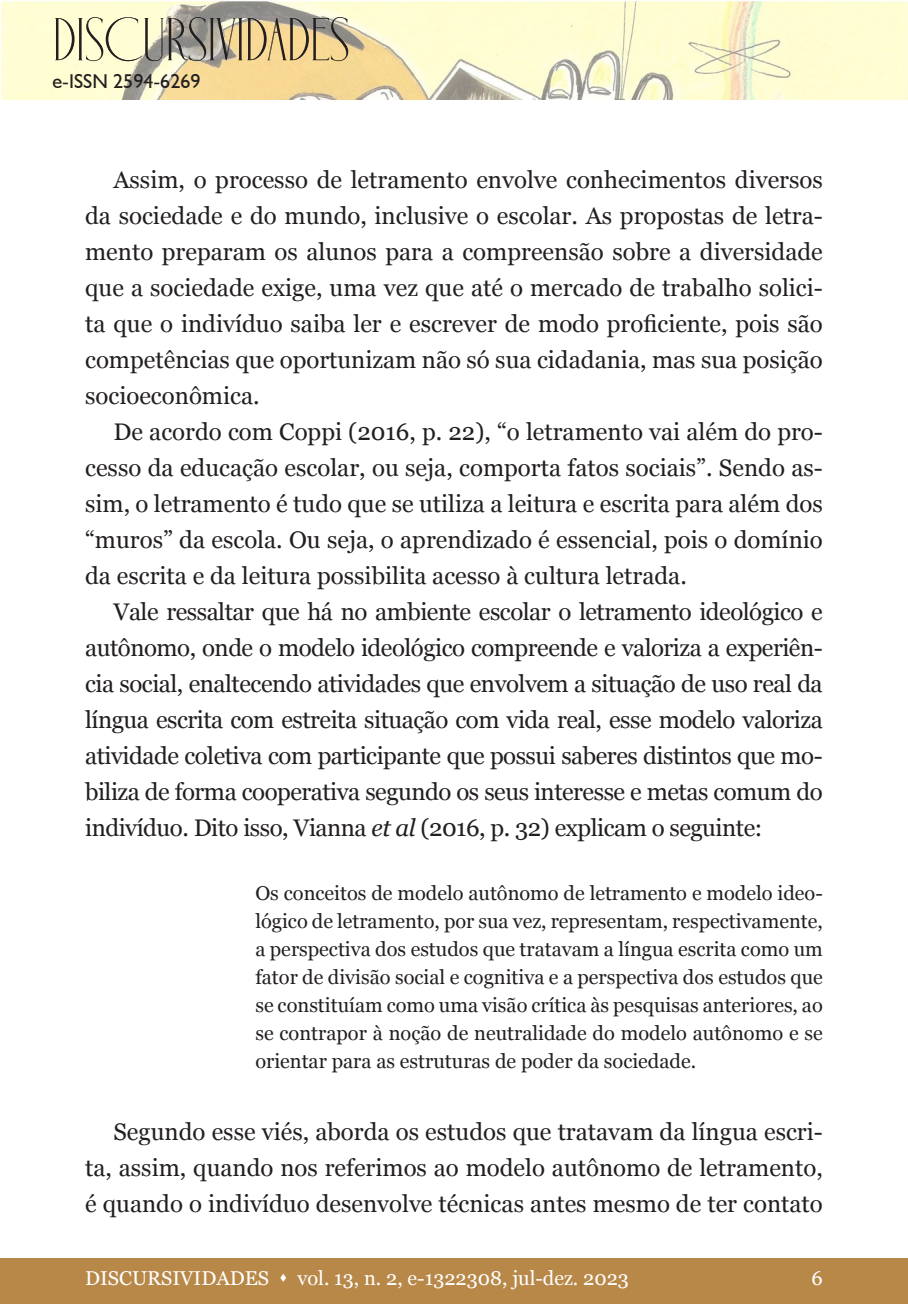
<style>
.page{position:relative;width:908px;height:1304px;background:#fff}
.page>*{position:absolute;margin:0;border:0;box-sizing:border-box;transform-origin:0 0}
.t1{font:60px "Holipop";color:#231f20}
.t2{font:24px/36px "Georgia";color:#231f20;text-align:justify}
.t3{font:20px/28px "Georgia";color:#231f20;text-align:justify}
.t4{font:20px "Georgia";color:#fff}
.t5{font:20px "Humanist 521 BT";color:#231f20}
.s1{font-style:italic}
</style>
<div class="page">
<div style="left:0;top:1259px;width:907px;height:45px;background:#b88849"></div>
<img style="left:1px;top:0;width:906px;height:100px">
<h1 class="t1" style="left:52px;top:10px;width:298px">DISCURSIVIDADES</h1>
<p class="t5" style="left:52px;top:69px;width:150px">e-ISSN 2594-6269</p>
<p class="t2" style="left:85px;top:161px;width:739px;text-indent:28px">Assim, o processo de letramento envolve conhecimentos diversos da sociedade e do mundo, inclusive o escolar. As propostas de letra&shy;mento preparam os alunos para a compreensão sobre a diversidade que a sociedade exige, uma vez que até o mercado de trabalho solici&shy;ta que o indivíduo saiba ler e escrever de modo proficiente, pois são competências que oportunizam não só sua cidadania, mas sua posição socioeconômica.</p>
<p class="t2" style="left:85px;top:413px;width:739px;text-indent:28px">De acordo com Coppi (2016, p. 22), “o letramento vai além do pro&shy;cesso da educação escolar, ou seja, comporta fatos sociais”. Sendo as&shy;sim, o letramento é tudo que se utiliza a leitura e escrita para além dos “muros” da escola. Ou seja, o aprendizado é essencial, pois o domínio da escrita e da leitura possibilita acesso à cultura letrada.</p>
<p class="t2" style="left:85px;top:593px;width:739px;text-indent:28px">Vale ressaltar que há no ambiente escolar o letramento ideológico e autônomo, onde o modelo ideológico compreende e valoriza a experiên&shy;cia social, enaltecendo atividades que envolvem a situação de uso real da língua escrita com estreita situação com vida real, esse modelo valoriza atividade coletiva com participante que possui saberes distintos que mo&shy;biliza de forma cooperativa segundo os seus interesse e metas comum do indivíduo. Dito isso, Vianna <span class="s1">et al</span> (2016, p. 32) explicam o seguinte:</p>
<p class="t3" style="left:255px;top:879px;width:568px">Os conceitos de modelo autônomo de letramento e modelo ideo&shy;lógico de letramento, por sua vez, representam, respectivamente, a perspectiva dos estudos que tratavam a língua escrita como um fator de divisão social e cognitiva e a perspectiva dos estudos que se constituíam como uma visão crítica às pesquisas anteriores, ao se contrapor à noção de neutralidade do modelo autônomo e se orientar para as estruturas de poder da sociedade.</p>
<p class="t2" style="left:85px;top:1113px;width:739px;text-indent:28px">Segundo esse viés, aborda os estudos que tratavam da língua escri&shy;ta, assim, quando nos referimos ao modelo autônomo de letramento, é quando o indivíduo desenvolve técnicas antes mesmo de ter contato</p>
<p class="t4" style="left:85px;top:1264px;width:545px">DISCURSIVIDADES ▲ vol. 13, n. 2, e-1322308, jul-dez. 2023</p>
<p class="t4" style="left:811px;top:1264px;width:13px">6</p>
</div>
